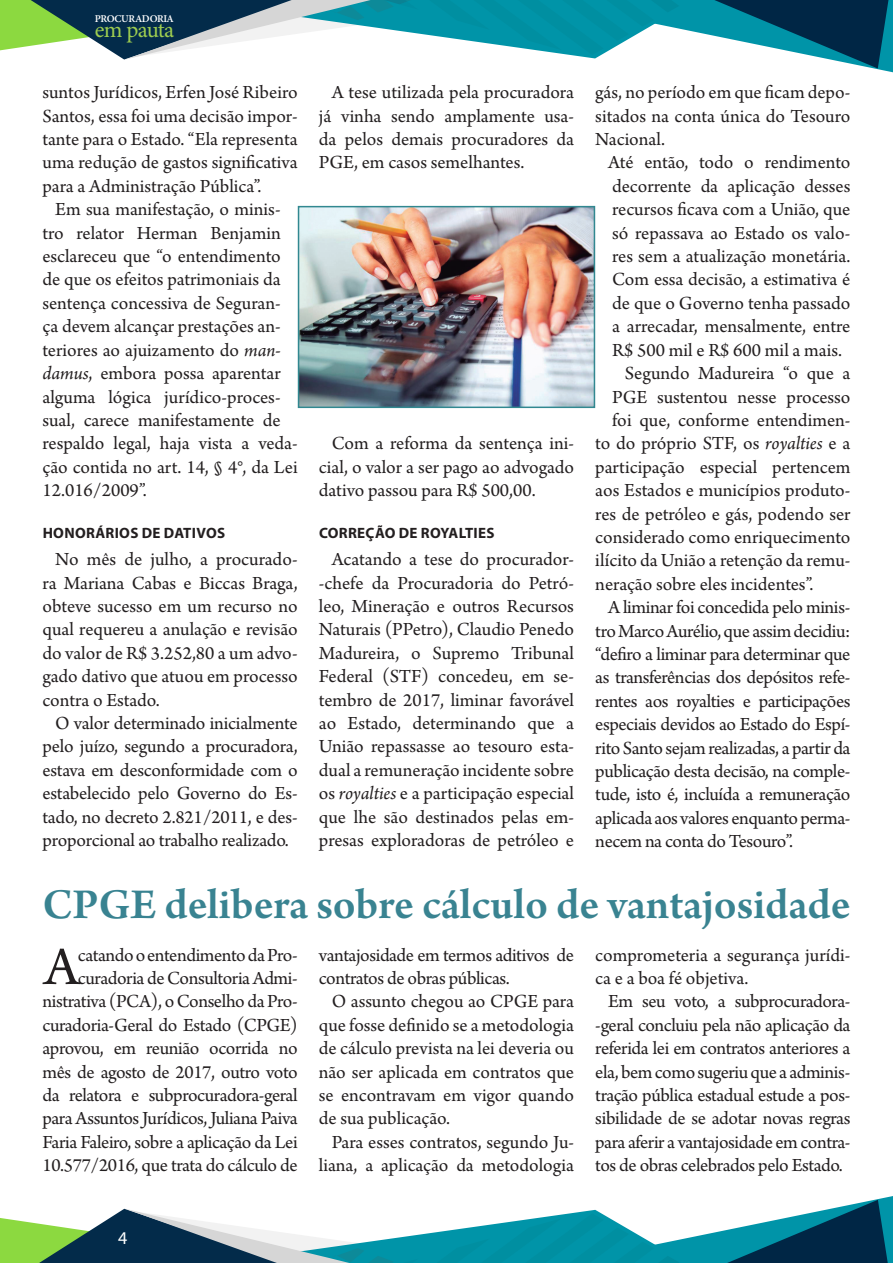
<style>
.page{position:relative;width:893px;height:1263px;background:#fff}
.page>*{position:absolute;margin:0;border:0;box-sizing:border-box;transform-origin:0 0}
.texto_matéria_-_capi{font:57.3px "Arno Pro";color:#231f20}
.títulos_grandes{font:600 45px "Arno Pro";letter-spacing:-.005em;color:#398391}
.t1{font:22.8px "Minion Pro";letter-spacing:-.03em;color:#9ecd50}
.texto_matéria{font:19.5px/23.4px "Arno Pro";letter-spacing:-.005em;color:#231f20;text-align:justify}
.texto_matéria_-_capi-2{font:19.5px/23.4px "Arno Pro";letter-spacing:-.02em;color:#231f20;text-align:right}
.t2{font:18px "Myriad Pro";color:#fff}
.intertítulo{font:700 15px "Myriad Pro";letter-spacing:.02em;color:#231f20}
.t3{font:600 10.35px "Minion Pro";letter-spacing:-.03em;color:#fff}
.s1{font-style:italic}
</style>
<div class="page">
<img style="left:301px;top:209px;width:291px;height:196px">
<div style="left:298px;top:206px;width:297px;height:202px;border:2px solid #318890"></div>
<svg style="left:0;top:1196px;width:893px;height:67px"></svg>
<svg style="left:0;top:0;width:893px;height:72px"></svg>
<p class="t3" style="left:95px;top:12px;width:81px">PROCURADORIA</p>
<p class="t1" style="left:95px;top:14px;width:81px">em pauta</p>
<p class="texto_matéria" style="left:43px;top:82px;width:257px">suntos Jurídicos, Erfen José Ribeiro Santos, essa foi uma decisão impor&shy;tante para o Estado. “Ela representa uma redução de gastos significativa para a Administração Pública”.</p>
<p class="texto_matéria" style="left:43px;top:199px;width:257px;text-align:left;text-indent:13px">Em sua manifestação, o minis&shy;tro relator Herman Benjamin esclareceu que “o entendimento de que os efeitos patrimoniais da sentença concessiva de Seguran&shy;ça devem alcançar prestações an&shy;teriores ao ajuizamento do <span class="s1">man&shy;damus</span>, embora possa aparentar alguma lógica jurídico-proces&shy;sual, carece manifestamente de respaldo legal, haja vista a veda&shy;ção contida no art. 14, § 4°, da Lei<br>12.016/2009”.</p>
<p class="intertítulo" style="left:43px;top:523px;width:184px">HONORÁRIOS DE DATIVOS</p>
<p class="texto_matéria" style="left:43px;top:549px;width:257px;text-indent:13px">No mês de julho, a procurado&shy;ra Mariana Cabas e Biccas Braga, obteve sucesso em um recurso no qual requereu a anulação e revisão do valor de R$ 3.252,80 a um advo&shy;gado dativo que atuou em processo contra o Estado.</p>
<p class="texto_matéria" style="left:43px;top:712px;width:257px;text-indent:13px">O valor determinado inicialmente pelo juízo, segundo a procuradora, estava em desconformidade com o estabelecido pelo Governo do Es&shy;tado, no decreto 2.821/2011, e des&shy;proporcional ao trabalho realizado.</p>
<p class="texto_matéria" style="left:319px;top:82px;width:257px;text-indent:13px">A tese utilizada pela procuradora já vinha sendo amplamente usa&shy;da pelos demais procuradores da PGE, em casos semelhantes.</p>
<p class="texto_matéria" style="left:319px;top:433px;width:257px;text-indent:13px">Com a reforma da sentença ini&shy;cial, o valor a ser pago ao advogado dativo passou para R$ 500,00.</p>
<p class="intertítulo" style="left:319px;top:523px;width:177px">CORREÇÃO DE ROYALTIES</p>
<p class="texto_matéria" style="left:319px;top:549px;width:257px;text-indent:13px">Acatando a tese do procurador--chefe da Procuradoria do Petró&shy;leo, Mineração e outros Recursos Naturais (PPetro), Claudio Penedo Madureira, o Supremo Tribunal Federal (STF) concedeu, em se&shy;tembro de 2017, liminar favorável ao Estado, determinando que a União repassasse ao tesouro esta&shy;dual a remuneração incidente sobre os <span class="s1">royalties</span> e a participação especial que lhe são destinados pelas em&shy;presas exploradoras de petróleo e</p>
<p class="texto_matéria" style="left:595px;top:82px;width:257px">gás, no período em que ficam depo&shy;sitados na conta única do Tesouro Nacional.</p>
<p class="texto_matéria" style="left:608px;top:152px;width:244px">Até então, todo o rendimento decorrente da aplicação desses recursos ficava com a União, que só repassava ao Estado os valo&shy;res sem a atualização monetária.<br>Com essa decisão, a estimativa é de que o Governo tenha passado a arrecadar, mensalmente, entre R$ 500 mil e R$ 600 mil a mais.</p>
<p class="texto_matéria" style="left:625px;top:363px;width:227px">Segundo Madureira “o que a</p>
<p class="texto_matéria" style="left:612px;top:386px;width:240px">PGE sustentou nesse processo</p>
<p class="texto_matéria" style="left:612px;top:409px;width:240px">foi que, conforme entendimen-</p>
<p class="texto_matéria" style="left:595px;top:433px;width:257px">to do próprio STF, os <span class="s1">royalties</span> e a</p>
<p class="texto_matéria" style="left:595px;top:456px;width:257px">participação especial pertencem</p>
<p class="texto_matéria" style="left:595px;top:480px;width:257px">aos Estados e municípios produto-</p>
<p class="texto_matéria" style="left:595px;top:503px;width:257px">res de petróleo e gás, podendo ser</p>
<p class="texto_matéria" style="left:595px;top:526px;width:257px">considerado como enriquecimento</p>
<p class="texto_matéria" style="left:595px;top:550px;width:257px">ilícito da União a retenção da remu-</p>
<p class="texto_matéria" style="left:595px;top:573px;width:220px">neração sobre eles incidentes”.</p>
<p class="texto_matéria" style="left:595px;top:597px;width:257px;text-indent:13px">A liminar foi concedida pelo minis&shy;tro Marco Aurélio, que assim decidiu: “defiro a liminar para determinar que as transferências dos depósitos refe&shy;rentes aos royalties e participações especiais devidos ao Estado do Espí&shy;rito Santo sejam realizadas, a partir da publicação desta decisão, na comple&shy;tude, isto é, incluída a remuneração aplicada aos valores enquanto perma&shy;necem na conta do Tesouro”.</p>
<p class="títulos_grandes" style="left:43px;top:879px;width:809px">CPGE delibera sobre cálculo de vantajosidade</p>
<p class="texto_matéria_-_capi" style="left:44px;top:934px;width:37px">A</p>
<p class="texto_matéria_-_capi-2" style="left:43px;top:944px;width:257px">catando o entendimento da Pro&shy;curadoria de Consultoria Admi&shy;nistrativa (PCA), o Conselho da Pro&shy;curadoria-Geral do Estado (CPGE) aprovou, em reunião ocorrida no mês de agosto de 2017, outro voto da relatora e subprocuradora-geral para Assuntos Jurídicos, Juliana Paiva Faria Faleiro, sobre a aplicação da Lei 10.577/2016, que trata do cálculo de</p>
<p class="texto_matéria_-_capi-2" style="left:319px;top:944px;width:257px;text-align:left">vantajosidade em termos aditivos de contratos de obras públicas.</p>
<p class="texto_matéria" style="left:595px;top:944px;width:257px">comprometeria a segurança jurídi&shy;ca e a boa fé objetiva.</p>
<p class="texto_matéria" style="left:595px;top:991px;width:257px;text-indent:13px">Em seu voto, a subprocuradora--geral concluiu pela não aplicação da referida lei em contratos anteriores a ela, bem como sugeriu que a adminis&shy;tração pública estadual estude a pos&shy;sibilidade de se adotar novas regras para aferir a vantajosidade em contra&shy;tos de obras celebrados pelo Estado.</p>
<p class="texto_matéria" style="left:319px;top:991px;width:257px;text-indent:13px">O assunto chegou ao CPGE para que fosse definido se a metodologia de cálculo prevista na lei deveria ou não ser aplicada em contratos que se encontravam em vigor quando de sua publicação.</p>
<p class="texto_matéria" style="left:319px;top:1131px;width:257px;text-align:right">Para esses contratos, segundo Ju&shy;liana, a aplicação da metodologia</p>
<p class="t2" style="left:118px;top:1227px;width:11px">4</p>
</div>
